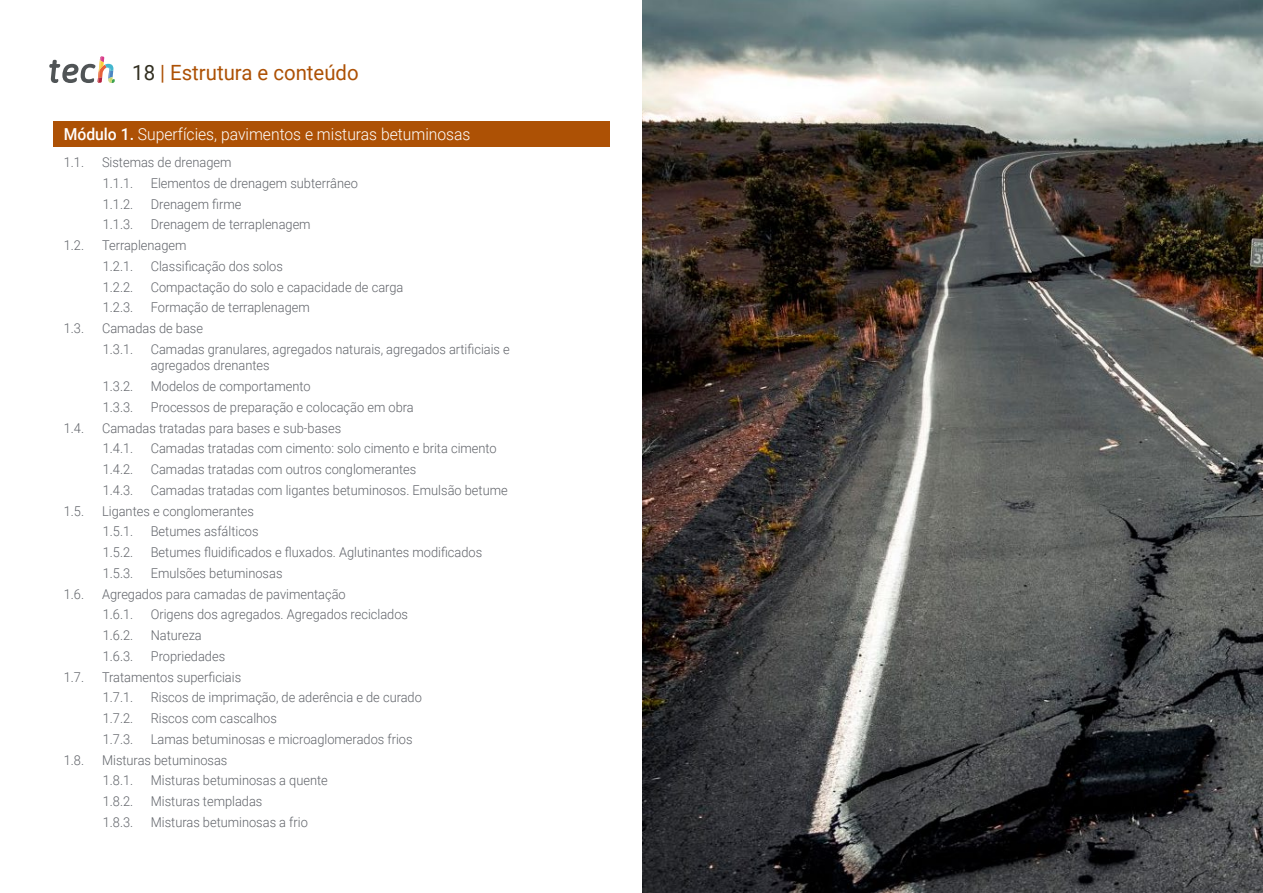
<style>
.page{position:relative;width:1263px;height:893px;background:#fff}
.page>*{position:absolute;margin:0;border:0;box-sizing:border-box;transform-origin:0 0}
.t1{font:21px "Roboto";color:#ad5105}
.t2{font:300 16.5px "Roboto";color:#fff;scale:.95 1}
.t3{font:300 13.5px/20.7px "Roboto";color:#61646a;scale:.95 1}
.s1{color:#312e20}
.s2{font-weight:500}
</style>
<div class="page">
<div style="left:53px;top:121px;width:557px;height:25px;background:#ad5105"></div>
<svg style="left:49px;top:56px;width:66px;height:27px"></svg>
<img style="left:642px;top:0;width:621px;height:893px">
<h1 class="t1" style="left:132px;top:57px;width:228px"><span class="s1">18</span> | Estrutura e conteúdo</h1>
<p class="t2" style="left:64px;top:123px;width:430px"><span class="s2">Módulo 1.</span> Superfícies, pavimentos e misturas betuminosas</p>
<p class="t3" style="left:64px;top:151px;width:23px">1.1.</p>
<p class="t3" style="left:102px;top:151px;width:138px">Sistemas de drenagem<br>1.1.1.</p>
<p class="t3" style="left:151px;top:172px;width:219px">Elementos de drenagem subterrâneo</p>
<p class="t3" style="left:103px;top:193px;width:34px">1.1.2.</p>
<p class="t3" style="left:151px;top:193px;width:97px">Drenagem firme</p>
<p class="t3" style="left:103px;top:214px;width:34px">1.1.3.</p>
<p class="t3" style="left:151px;top:214px;width:170px">Drenagem de terraplenagem</p>
<p class="t3" style="left:64px;top:234px;width:23px">1.2.</p>
<p class="t3" style="left:102px;top:234px;width:91px">Terraplenagem<br>1.2.1.</p>
<p class="t3" style="left:151px;top:255px;width:141px">Classificação dos solos</p>
<p class="t3" style="left:103px;top:276px;width:34px">1.2.2.</p>
<p class="t3" style="left:151px;top:276px;width:267px">Compactação do solo e capacidade de carga</p>
<p class="t3" style="left:103px;top:297px;width:34px">1.2.3.</p>
<p class="t3" style="left:151px;top:297px;width:169px">Formação de terraplenagem</p>
<p class="t3" style="left:64px;top:317px;width:23px">1.3.</p>
<p class="t3" style="left:102px;top:317px;width:108px">Camadas de base<br>1.3.1.</p>
<p class="t3" style="left:151px;top:340px;width:379px;line-height:16.5px">Camadas granulares, agregados naturais, agregados artificiais e agregados drenantes</p>
<p class="t3" style="left:103px;top:375px;width:34px">1.3.2.</p>
<p class="t3" style="left:151px;top:375px;width:170px">Modelos de comportamento</p>
<p class="t3" style="left:103px;top:396px;width:34px">1.3.3.</p>
<p class="t3" style="left:151px;top:396px;width:278px">Processos de preparação e colocação em obra</p>
<p class="t3" style="left:64px;top:417px;width:23px">1.4.</p>
<p class="t3" style="left:102px;top:417px;width:253px">Camadas tratadas para bases e sub-bases<br>1.4.1.</p>
<p class="t3" style="left:151px;top:438px;width:366px">Camadas tratadas com cimento: solo cimento e brita cimento</p>
<p class="t3" style="left:103px;top:458px;width:34px">1.4.2.</p>
<p class="t3" style="left:151px;top:458px;width:281px">Camadas tratadas com outros conglomerantes</p>
<p class="t3" style="left:103px;top:479px;width:34px">1.4.3.</p>
<p class="t3" style="left:151px;top:479px;width:377px">Camadas tratadas com ligantes betuminosos. Emulsão betume</p>
<p class="t3" style="left:64px;top:500px;width:23px">1.5.</p>
<p class="t3" style="left:102px;top:500px;width:161px">Ligantes e conglomerantes<br>1.5.1.</p>
<p class="t3" style="left:151px;top:521px;width:115px">Betumes asfálticos</p>
<p class="t3" style="left:103px;top:541px;width:34px">1.5.2.</p>
<p class="t3" style="left:151px;top:541px;width:350px">Betumes fluidificados e fluxados. Aglutinantes modificados</p>
<p class="t3" style="left:103px;top:562px;width:34px">1.5.3.</p>
<p class="t3" style="left:151px;top:562px;width:140px">Emulsões betuminosas</p>
<p class="t3" style="left:64px;top:583px;width:23px">1.6.</p>
<p class="t3" style="left:102px;top:583px;width:258px">Agregados para camadas de pavimentação<br>1.6.1.</p>
<p class="t3" style="left:151px;top:604px;width:272px">Origens dos agregados. Agregados reciclados</p>
<p class="t3" style="left:103px;top:624px;width:34px">1.6.2.</p>
<p class="t3" style="left:151px;top:624px;width:55px">Natureza</p>
<p class="t3" style="left:103px;top:645px;width:34px">1.6.3.</p>
<p class="t3" style="left:151px;top:645px;width:80px">Propriedades</p>
<p class="t3" style="left:64px;top:666px;width:23px">1.7.</p>
<p class="t3" style="left:102px;top:666px;width:148px">Tratamentos superficiais<br>1.7.1.</p>
<p class="t3" style="left:151px;top:687px;width:287px">Riscos de imprimação, de aderência e de curado</p>
<p class="t3" style="left:103px;top:707px;width:34px">1.7.2.</p>
<p class="t3" style="left:151px;top:707px;width:134px">Riscos com cascalhos</p>
<p class="t3" style="left:103px;top:728px;width:34px">1.7.3.</p>
<p class="t3" style="left:151px;top:728px;width:277px">Lamas betuminosas e microaglomerados frios</p>
<p class="t3" style="left:64px;top:749px;width:23px">1.8.</p>
<p class="t3" style="left:102px;top:749px;width:133px">Misturas betuminosas<br>1.8.1.</p>
<p class="t3" style="left:151px;top:770px;width:188px">Misturas betuminosas a quente</p>
<p class="t3" style="left:103px;top:790px;width:34px">1.8.2.</p>
<p class="t3" style="left:151px;top:790px;width:119px">Misturas templadas</p>
<p class="t3" style="left:103px;top:811px;width:34px">1.8.3.</p>
<p class="t3" style="left:151px;top:811px;width:167px">Misturas betuminosas a frio</p>
</div>
